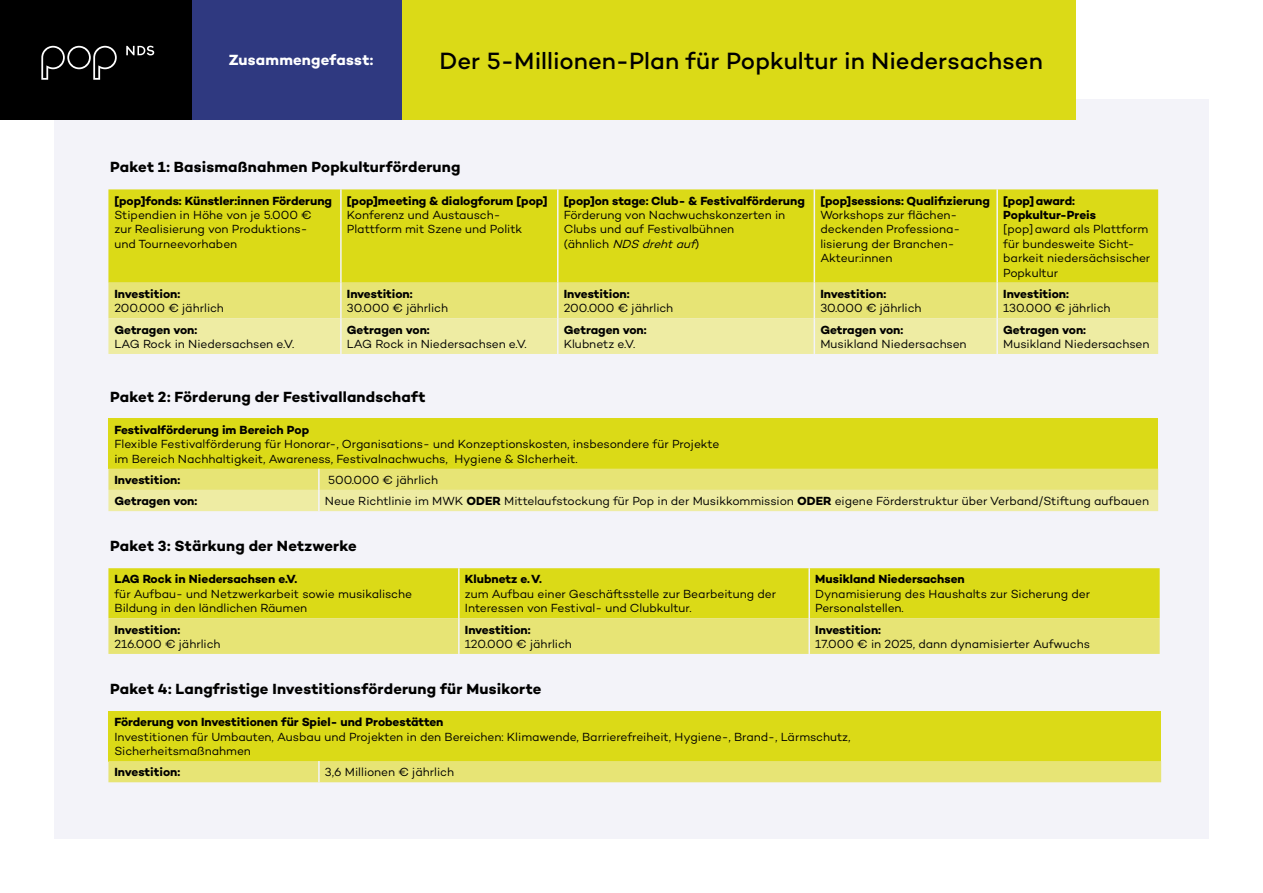
<style>
.page{position:relative;width:1263px;height:893px;background:#fff}
.page>*{position:absolute;margin:0;border:0;box-sizing:border-box;transform-origin:0 0}
.t1{font:500 24px "Campton";color:#000}
.t2{font:700 15px "Campton";letter-spacing:.01em;color:#000}
.t3{font:700 15px "Campton";letter-spacing:.015em;color:#fff}
.t4{font:12px/14.4px "Campton";letter-spacing:-.005em;color:#000}
.t5{font:700 12px/14.4px "Campton";letter-spacing:-.005em;color:#000}
.s1{font-style:italic}
.s2{font-weight:700}
</style>
<div class="page">
<div style="left:54px;top:99px;width:1155px;height:740px;background:#f3f3f9"></div>
<div style="left:402px;top:0;width:674px;height:119px;background:#dbda17"></div>
<div style="left:108px;top:189px;width:1050px;height:94px;background:#dbda17"></div>
<svg style="left:108px;top:283px;width:1050px;height:71px;background:#eae88e"></svg>
<hr style="left:340px;top:189px;width:2px;height:94px;background:#f3f3f9">
<hr style="left:557px;top:189px;width:1px;height:94px;background:#f3f3f9">
<hr style="left:814px;top:189px;width:1px;height:94px;background:#f3f3f9">
<hr style="left:996px;top:189px;width:2px;height:94px;background:#f3f3f9">
<hr style="left:340px;top:283px;width:2px;height:35px;background:#f3f3f9">
<hr style="left:557px;top:283px;width:1px;height:35px;background:#f3f3f9">
<hr style="left:814px;top:283px;width:1px;height:35px;background:#f3f3f9">
<hr style="left:996px;top:283px;width:2px;height:35px;background:#f3f3f9">
<hr style="left:340px;top:318px;width:2px;height:36px;background:#f3f3f9">
<hr style="left:557px;top:318px;width:1px;height:36px;background:#f3f3f9">
<hr style="left:814px;top:318px;width:1px;height:36px;background:#f3f3f9">
<hr style="left:996px;top:318px;width:2px;height:36px;background:#f3f3f9">
<div style="left:108px;top:419px;width:1050px;height:50px;background:#dbda17"></div>
<svg style="left:108px;top:469px;width:1050px;height:42px;background:#eae88c"></svg>
<hr style="left:318px;top:469px;width:2px;height:21px;background:#f3f3f9">
<hr style="left:318px;top:490px;width:2px;height:21px;background:#f3f3f9">
<div style="left:108px;top:568px;width:1052px;height:50px;background:#dbda17"></div>
<div style="left:108px;top:618px;width:1052px;height:36px;background:#e7e475"></div>
<hr style="left:458px;top:568px;width:2px;height:50px;background:#f3f3f9">
<hr style="left:808px;top:568px;width:2px;height:50px;background:#f3f3f9">
<hr style="left:458px;top:618px;width:2px;height:36px;background:#f3f3f9">
<hr style="left:808px;top:618px;width:2px;height:36px;background:#f3f3f9">
<div style="left:108px;top:711px;width:1053px;height:50px;background:#dbda17"></div>
<div style="left:108px;top:761px;width:1053px;height:21px;background:#e7e475"></div>
<hr style="left:318px;top:761px;width:2px;height:21px;background:#f3f3f9">
<div style="left:191px;top:0;width:211px;height:119px;background:#2f3980"></div>
<div style="left:0;top:0;width:191px;height:119px;background:#000"></div>
<svg style="left:41px;top:46px;width:76px;height:34px"></svg>
<svg style="left:126px;top:46px;width:28px;height:9px"></svg>
<p class="t3" style="left:229px;top:51px;width:146px">Zusammengefasst:</p>
<h1 class="t1" style="left:439px;top:45px;width:605px">Der 5-Millionen-Plan für Popkultur in Niedersachsen</h1>
<p class="t2" style="left:110px;top:158px;width:352px">Paket 1: Basismaßnahmen Popkulturförderung</p>
<p class="t5" style="left:114px;top:193px;width:219px">[pop]fonds: Künstler:innen Förderung</p>
<p class="t4" style="left:114px;top:208px;width:199px">Stipendien in Höhe von je 5.000 € zur Realisierung von Produktions&shy;und Tourneevorhaben</p>
<p class="t5" style="left:347px;top:193px;width:202px">[pop]meeting &amp; dialogforum [pop]</p>
<p class="t4" style="left:347px;top:208px;width:177px">Konferenz und Austausch-<br>Plattform mit Szene und Politk</p>
<p class="t5" style="left:564px;top:193px;width:243px">[pop]on stage: Club- &amp; Festivalförderung</p>
<p class="t4" style="left:564px;top:208px;width:223px">Förderung von Nachwuchskonzerten in<br>Clubs und auf Festivalbühnen<br>( ä h n l i c h <span class="s1">NDS drehtauf</span>)</p>
<p class="t5" style="left:820px;top:193px;width:171px">[pop]sessions: Qualifizierung</p>
<p class="t4" style="left:820px;top:208px;width:141px">Workshops zur flächen&shy;deckenden Professiona&shy;lisierung der Branchen-<br>Akteur:innen</p>
<p class="t5" style="left:1003px;top:193px;width:94px">[pop]award:<br>Popkultur-Preis</p>
<p class="t4" style="left:1003px;top:222px;width:149px">[pop]award als Plattform für bundesweite Sicht&shy;barkeit niedersächsischer<br>Popkultur</p>
<p class="t5" style="left:114px;top:286px;width:67px">Investition:</p>
<p class="t4" style="left:114px;top:301px;width:111px">200.000 € jährlich</p>
<p class="t5" style="left:347px;top:286px;width:67px">Investition:</p>
<p class="t4" style="left:347px;top:301px;width:103px">30.000 € jährlich</p>
<p class="t5" style="left:564px;top:286px;width:67px">Investition:</p>
<p class="t4" style="left:564px;top:301px;width:111px">200.000 € jährlich</p>
<p class="t5" style="left:820px;top:286px;width:67px">Investition:</p>
<p class="t4" style="left:820px;top:301px;width:103px">30.000 € jährlich</p>
<p class="t5" style="left:1003px;top:286px;width:67px">Investition:</p>
<p class="t4" style="left:1003px;top:301px;width:109px">130.000 € jährlich</p>
<p class="t5" style="left:114px;top:322px;width:84px">Getragen von:</p>
<p class="t4" style="left:114px;top:336px;width:181px">LAG Rock in Niedersachsen e.V.</p>
<p class="t5" style="left:347px;top:322px;width:84px">Getragen von:</p>
<p class="t4" style="left:347px;top:336px;width:181px">LAG Rock in Niedersachsen e.V.</p>
<p class="t5" style="left:564px;top:322px;width:84px">Getragen von:</p>
<p class="t4" style="left:564px;top:336px;width:73px">Klubnetz e.V.</p>
<p class="t5" style="left:820px;top:322px;width:84px">Getragen von:</p>
<p class="t4" style="left:820px;top:336px;width:148px">Musikland Niedersachsen</p>
<p class="t5" style="left:1003px;top:322px;width:84px">Getragen von:</p>
<p class="t4" style="left:1003px;top:336px;width:148px">Musikland Niedersachsen</p>
<p class="t2" style="left:110px;top:387px;width:317px">Paket 2: Förderung der Festivallandschaft</p>
<p class="t5" style="left:114px;top:422px;width:196px">Festivalförderung im Bereich Pop</p>
<p class="t4" style="left:114px;top:437px;width:606px">Flexible Festivalförderung für Honorar-, Organisations- und Konzeptionskosten, insbesondere für Projekte im Bereich Nachhaltigkeit, Awareness, Festivalnachwuchs, Hygiene &amp; SIcherheit.</p>
<p class="t5" style="left:114px;top:472px;width:67px">Investition:</p>
<p class="t4" style="left:328px;top:472px;width:112px">500.000 € jährlich</p>
<p class="t5" style="left:114px;top:494px;width:84px">Getragen von:</p>
<p class="t4" style="left:325px;top:494px;width:826px">Neue Richtlinie im MWK <span class="s2">ODER</span> Mittelaufstockung für Pop in der Musikkommission <span class="s2">ODER</span> eigene Förderstruktur über Verband/Stiftung aufbauen</p>
<p class="t2" style="left:110px;top:536px;width:248px">Paket 3: Stärkung der Netzwerke</p>
<p class="t5" style="left:114px;top:572px;width:184px">LAG Rock in Niedersachsen e.V.</p>
<p class="t4" style="left:114px;top:586px;width:299px">für Aufbau- und Netzwerkarbeit sowie musikalische<br>Bildung in den ländlichen Räumen</p>
<p class="t5" style="left:114px;top:622px;width:67px">Investition:</p>
<p class="t4" style="left:114px;top:636px;width:108px">216.000 € jährlich</p>
<p class="t5" style="left:465px;top:572px;width:79px">Klubnetz e.V.</p>
<p class="t4" style="left:465px;top:586px;width:313px">zum Aufbau einer Geschäftsstelle zur Bearbeitung der<br>Interessen von Festival- und Clubkultur.</p>
<p class="t5" style="left:465px;top:622px;width:67px">Investition:</p>
<p class="t4" style="left:465px;top:636px;width:109px">120.000 € jährlich</p>
<p class="t2" style="left:110px;top:679px;width:433px">Paket 4: Langfristige Investitionsförderung für Musikorte</p>
<p class="t5" style="left:815px;top:572px;width:151px">Musikland Niedersachsen</p>
<p class="t4" style="left:815px;top:586px;width:276px">Dynamisierung des Haushalts zur Sicherung der<br>Personalstellen.</p>
<p class="t5" style="left:815px;top:622px;width:67px">Investition:</p>
<p class="t4" style="left:815px;top:636px;width:276px">17.000 € in 2025, dann dynamisierter Aufwuchs</p>
<p class="t5" style="left:114px;top:715px;width:331px">Förderung von Investitionen für Spiel- und Probestätten</p>
<p class="t4" style="left:114px;top:729px;width:738px">Investitionen für Umbauten, Ausbau und Projekten in den Bereichen: Klimawende, Barrierefreiheit, Hygiene-, Brand-, Lärmschutz,<br>Sicherheitsmaßnahmen</p>
<p class="t5" style="left:114px;top:765px;width:67px">Investition:</p>
<p class="t4" style="left:325px;top:765px;width:131px">3,6 Millionen € jährlich</p>
</div>
